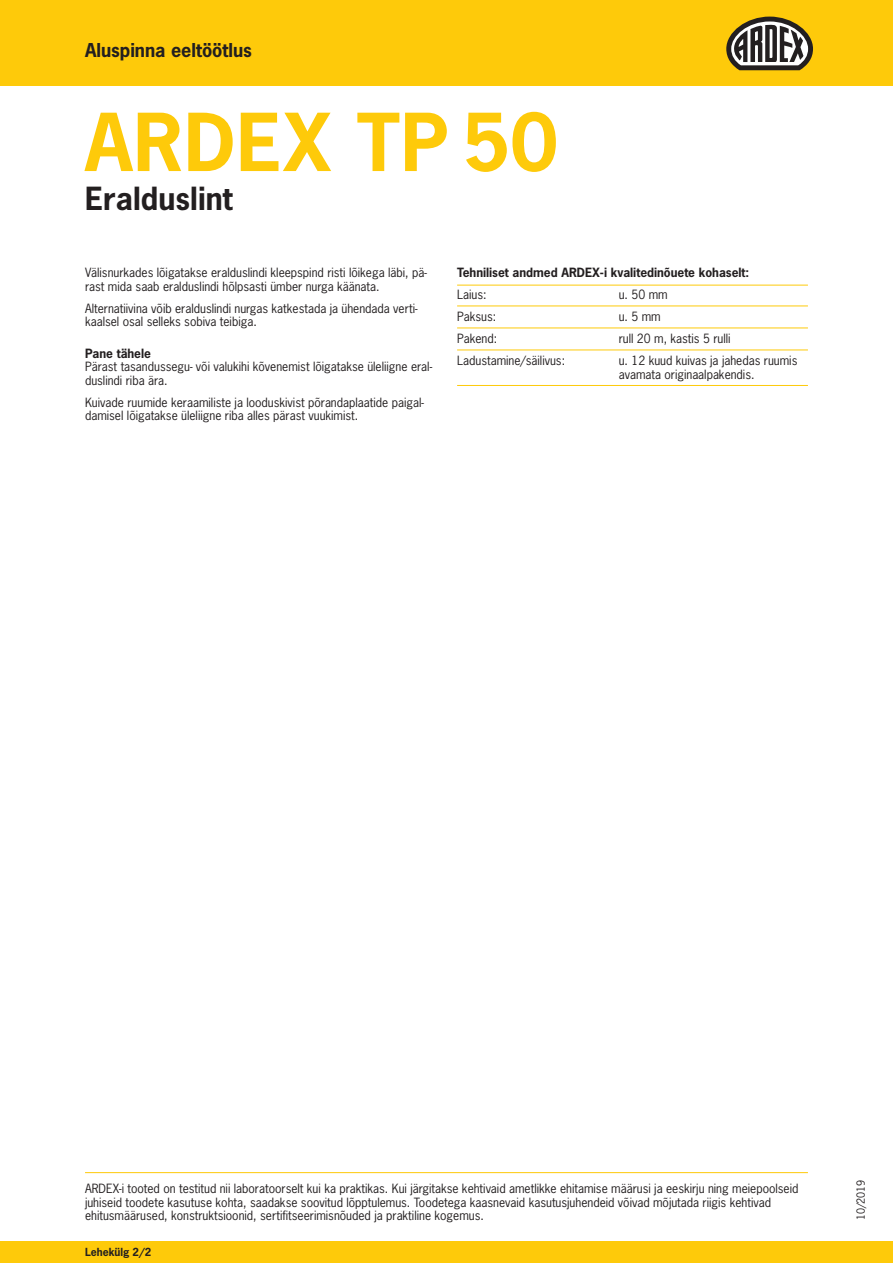
<style>
.page{position:relative;width:893px;height:1263px;background:#fff}
.page>*{position:absolute;margin:0;border:0;box-sizing:border-box;transform-origin:0 0}
.t1{font:700 75px "News Gothic Std";letter-spacing:.015em;color:#feca0a}
.t2{font:700 30px "News Gothic Std";letter-spacing:.005em;color:#231f20}
.t3{font:700 18px "News Gothic Std";color:#231f20}
.t4{font:12px/13.5px "News Gothic Std";color:#231f20}
.t5{font:700 12px "News Gothic Std";color:#231f20}
.t6{font:700 10.5px "News Gothic Std";color:#231f20}
.t7{font:10.5px "News Gothic Std";color:#231f20}
</style>
<div class="page">
<hr style="left:85px;top:1172px;width:723px;height:1px;background:#feca0a">
<div style="left:0;top:1242px;width:893px;height:21px;background:#feca0a"></div>
<div style="left:0;top:0;width:893px;height:85px;background:#feca0a"></div>
<hr style="left:457px;top:285px;width:351px;height:1px;background:#feca0a">
<hr style="left:457px;top:306px;width:351px;height:1px;background:#feca0a">
<hr style="left:457px;top:328px;width:351px;height:1px;background:#feca0a">
<hr style="left:457px;top:350px;width:351px;height:1px;background:#feca0a">
<hr style="left:457px;top:385px;width:351px;height:1px;background:#feca0a">
<svg style="left:726px;top:17px;width:87px;height:53px"></svg>
<h3 class="t3" style="left:85px;top:38px;width:168px">Aluspinna eeltöötlus</h3>
<h1 class="t1" style="left:85px;top:93px;width:474px">ARDEX TP 50</h1>
<h2 class="t2" style="left:85px;top:179px;width:149px">Eralduslint</h2>
<p class="t4" style="left:85px;top:266px;width:343px">Välisnurkades lõigatakse eralduslindi kleepspind risti lõikega läbi, pä&shy;rast mida saab eralduslindi hõlpsasti ümber nurga käänata.</p>
<p class="t4" style="left:85px;top:301px;width:334px">Alternatiivina võib eralduslindi nurgas katkestada ja ühendada verti&shy;kaalsel osal selleks sobiva teibiga.</p>
<p class="t5" style="left:85px;top:345px;width:67px">Pane tähele</p>
<p class="t4" style="left:85px;top:360px;width:349px">Pärast tasandussegu- või valukihi kõvenemist lõigatakse üleliigne eral&shy;duslindi riba ära.</p>
<p class="t4" style="left:85px;top:395px;width:340px">Kuivade ruumide keraamiliste ja looduskivist põrandaplaatide paigal&shy;damisel lõigatakse üleliigne riba alles pärast vuukimist.</p>
<p class="t5" style="left:457px;top:265px;width:294px">Tehniliset andmed ARDEX-i kvalitedinõuete kohaselt:</p>
<p class="t4" style="left:457px;top:288px;width:31px">Laius:</p>
<p class="t4" style="left:619px;top:288px;width:50px">u. 50 mm</p>
<p class="t4" style="left:457px;top:310px;width:41px">Paksus:</p>
<p class="t4" style="left:619px;top:310px;width:44px">u. 5 mm</p>
<p class="t4" style="left:457px;top:332px;width:42px">Pakend:</p>
<p class="t4" style="left:619px;top:332px;width:113px">rull 20 m, kastis 5 rulli</p>
<p class="t4" style="left:457px;top:354px;width:109px">Ladustamine/säilivus:</p>
<p class="t4" style="left:619px;top:354px;width:180px">u. 12 kuud kuivas ja jahedas ruumis avamata originaalpakendis.</p>
<p class="t4" style="left:85px;top:1182px;width:715px">ARDEX-i tooted on testitud nii laboratoorselt kui ka praktikas. Kui järgitakse kehtivaid ametlikke ehitamise määrusi ja eeskirju ning meiepoolseid juhiseid toodete kasutuse kohta, saadakse soovitud lõpptulemus. Toodetega kaasnevaid kasutusjuhendeid võivad mõjutada riigis kehtivad ehitusmäärused, konstruktsioonid, sertifitseerimisnõuded ja praktiline kogemus.</p>
<p class="t7" style="left:854px;top:1220px;width:42px;rotate:-90deg">10/2019</p>
<p class="t6" style="left:85px;top:1245px;width:68px">Lehekülg 2/2</p>
</div>
